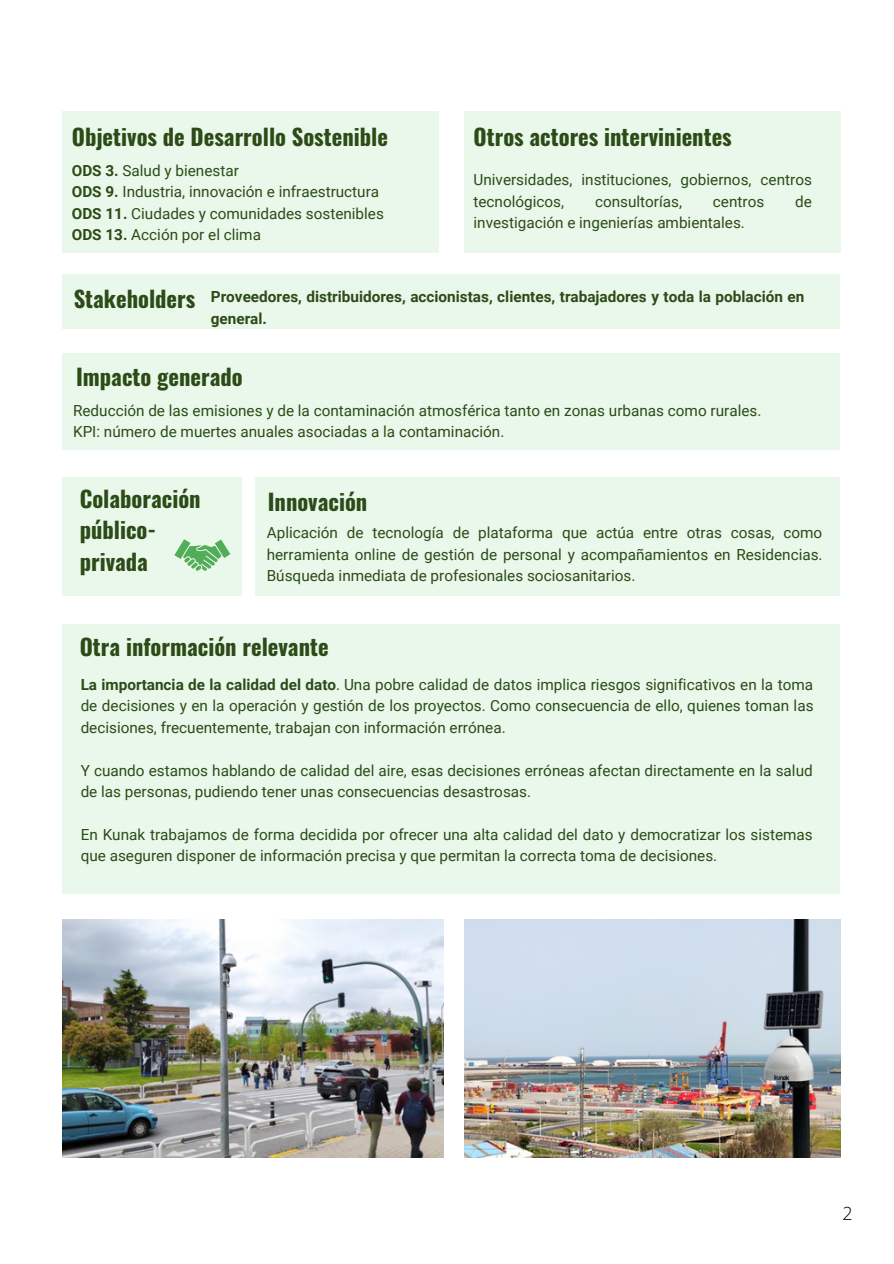
<style>
.page{position:relative;width:894px;height:1264px;background:#fff}
.page>*{position:absolute;margin:0;border:0;box-sizing:border-box;transform-origin:0 0}
.t1{font:700 22.5px/31.5px "Oswald";color:#2c4b17}
.t2{font:300 18px "Open Sans";color:#000}
.t3{font:15.3px/21.5px "Roboto";color:#2c4b17}
.t4{font:700 15.3px/21.5px "Roboto";color:#2c4b17}
.s1{font-weight:700}
</style>
<div class="page">
<div style="left:62px;top:111px;width:376px;height:142px;background:#eaf8eb"></div>
<div style="left:255px;top:477px;width:584px;height:118px;background:#eaf8eb"></div>
<div style="left:62px;top:353px;width:777px;height:97px;background:#eaf8eb"></div>
<div style="left:62px;top:274px;width:777px;height:54px;background:#eaf8eb"></div>
<div style="left:464px;top:111px;width:376px;height:142px;background:#eaf8eb"></div>
<div style="left:62px;top:477px;width:179px;height:118px;background:#eaf8eb"></div>
<svg style="left:174px;top:539px;width:56px;height:32px"></svg>
<div style="left:62px;top:624px;width:777px;height:269px;background:#eaf8eb"></div>
<img style="left:62px;top:919px;width:381px;height:238px">
<img style="left:464px;top:919px;width:376px;height:238px">
<p class="t1" style="left:72px;top:120px;width:317px">Objetivos de Desarrollo Sostenible</p>
<p class="t3" style="left:72px;top:160px;width:168px"><span class="s1">ODS 3.</span> Salud y bienestar</p>
<p class="t3" style="left:72px;top:181px;width:309px"><span class="s1">ODS 9.</span> Industria, innovación e infraestructura</p>
<p class="t3" style="left:72px;top:203px;width:313px"><span class="s1">ODS 11.</span> Ciudades y comunidades sostenibles</p>
<p class="t3" style="left:72px;top:224px;width:191px"><span class="s1">ODS 13.</span> Acción por el clima</p>
<p class="t1" style="left:473px;top:120px;width:260px">Otros actores intervinientes</p>
<p class="t3" style="left:473px;top:169px;width:340px">Universidades, instituciones, gobiernos, centros tecnológicos,</p>
<p class="t3" style="left:595px;top:191px;width:89px">consultorías,</p>
<p class="t3" style="left:712px;top:191px;width:53px">centros</p>
<p class="t3" style="left:794px;top:191px;width:18px">de</p>
<p class="t3" style="left:473px;top:212px;width:273px">investigación e ingenierías ambientales.</p>
<p class="t1" style="left:74px;top:282px;width:123px">Stakeholders</p>
<p class="t4" style="left:211px;top:286px;width:595px">Proveedores, distribuidores, accionistas, clientes, trabajadores y toda la población en general.</p>
<p class="t1" style="left:76px;top:359px;width:168px">Impacto generado</p>
<p class="t3" style="left:73px;top:399px;width:689px">Reducción de las emisiones y de la contaminación atmosférica tanto en zonas urbanas como rurales.</p>
<p class="t3" style="left:73px;top:421px;width:432px">KPI: número de muertes anuales asociadas a la contaminación.</p>
<p class="t1" style="left:80px;top:481px;width:122px">Colaboración</p>
<p class="t1" style="left:80px;top:513px;width:78px">público&shy;privada</p>
<p class="t1" style="left:268px;top:485px;width:101px">Innovación</p>
<p class="t3" style="left:267px;top:522px;width:557px;text-align:justify">Aplicación de tecnología de plataforma que actúa entre otras cosas, como herramienta online de gestión de personal y acompañamientos en Residencias.<br>Búsqueda inmediata de profesionales sociosanitarios.</p>
<p class="t1" style="left:80px;top:630px;width:250px">Otra información relevante</p>
<p class="t3" style="left:81px;top:674px;width:734px;text-align:justify"><span class="s1">La importancia de la calidad del dato</span>. Una pobre calidad de datos implica riesgos significativos en la toma de decisiones y en la operación y gestión de los proyectos. Como consecuencia de ello, quienes toman las decisiones, frecuentemente, trabajan con información errónea.</p>
<p class="t3" style="left:81px;top:759px;width:733px">Y cuando estamos hablando de calidad del aire, esas decisiones erróneas afectan directamente en la salud de las personas, pudiendo tener unas consecuencias desastrosas.</p>
<p class="t3" style="left:81px;top:823px;width:733px">En Kunak trabajamos de forma decidida por ofrecer una alta calidad del dato y democratizar los sistemas que aseguren disponer de información precisa y que permitan la correcta toma de decisiones.</p>
<p class="t2" style="left:842px;top:1200px;width:12px">2</p>
</div>
